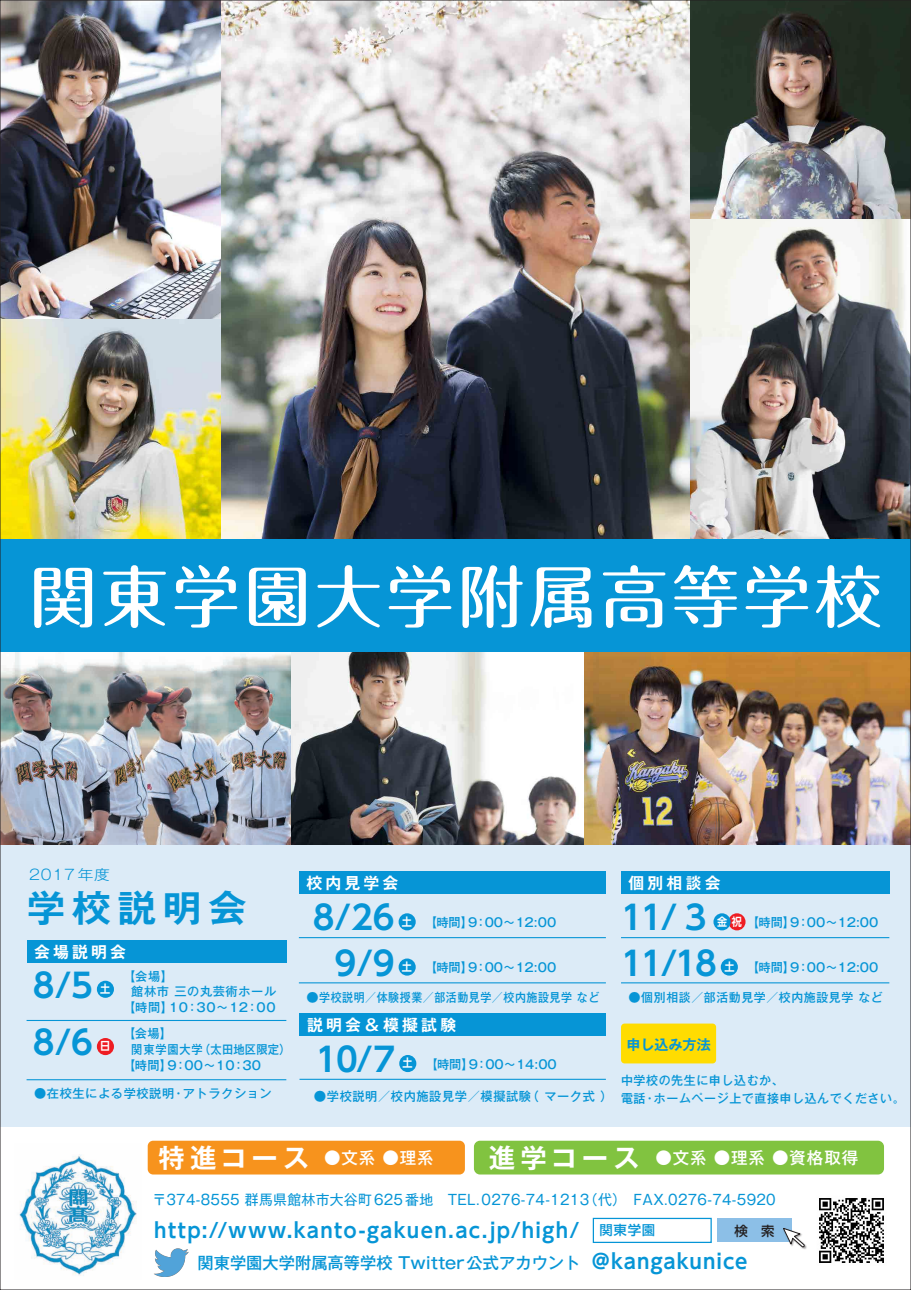
<style>
.page{position:relative;width:911px;height:1290px;background:#fff}
.page>*{position:absolute;margin:0;border:0;box-sizing:border-box;transform-origin:0 0}
.t1{font:500 68px "Maru Fo Pro";letter-spacing:.05em;color:#fff}
.t2{font:700 36.75px "Gothic MB101 Pro De";letter-spacing:.175em;color:#0695d6;scale:1.05 1}
.t3{font:700 33px "UD Shin Go NT Pro De";letter-spacing:-.06em;color:#0695d6}
.t4{font:700 20.12px "UD Shin Go NT Pro De";letter-spacing:.065em;color:#0695d6}
.t5{font:500 16.5px "Gothic MB101 Pro";letter-spacing:.05em;color:#fff}
.t6{font:500 16.25px "Gothic MB101 Pro";color:#0695d6}
.t7{font:700 15.88px "Gothic MB101 Pro De";letter-spacing:.2em;color:#fff}
.t8{font:300 14.25px "Gothic MB101 Pro";letter-spacing:.05em;color:#0695d6;scale:1.11 1}
.t9{font:14.12px "Gothic MB101 Pro";letter-spacing:.025em;color:#0695d6}
.t10{font:700 14.12px "Gothic MB101 Pro De";color:#0695d6}
.t11{font:500 13.25px "Shin Go Pro";color:#0695d6}
.t12{font:500 13.25px "Shin Go Pro";color:#231f20}
.t13{font:500 12.5px "Gothic MB101 Pro";letter-spacing:.05em;color:#0695d6}
.t14{font:500 12.25px/17.6px "Gothic MB101 Pro";letter-spacing:.05em;color:#0695d6}
.t15{font:500 12.12px "Gothic MB101 Pro";letter-spacing:.05em;color:#0695d6}
.t16{font:500 12.12px "Gothic MB101 Pro";letter-spacing:.05em;color:#0695d6;scale:.92 1}
.t17{font:700 11.25px "UD Shin Go NT Pro De";color:#fff;scale:.9 1}
.s1{font-family:"UD Shin Go NT Pro De";font-weight:700;font-size:11.25px;color:#fff}
.s2{font-family:"Gothic MB101 Pro De";font-weight:700;font-size:26.38px}
.s3{font-family:"UD Shin Go NT Pro De";font-weight:700;font-size:20.12px}
</style>
<div class="page">
<div style="left:0;top:538px;width:911px;height:114px;background:#0695d6"></div>
<img style="left:819px;top:1198px;width:65px;height:65px">
<div style="left:148px;top:1141px;width:317px;height:33px;background:#f7931d;border-radius:5px"></div>
<div style="left:474px;top:1141px;width:410px;height:33px;background:#81c340;border-radius:6px"></div>
<div style="left:593px;top:1218px;width:118px;height:25px;border:1px solid #0695d6"></div>
<div style="left:717px;top:1218px;width:74px;height:24px;background:#8cbfe7"></div>
<img style="left:791px;top:1227px;width:16px;height:22px">
<svg style="left:783px;top:1228px;width:21px;height:19px"></svg>
<img style="left:154px;top:1248px;width:35px;height:29px">
<img style="left:19px;top:1154px;width:118px;height:122px">
<div style="left:0;top:844px;width:911px;height:283px;background:#dcebf7"></div>
<div style="left:728px;top:913px;width:17px;height:17px;background:#ee1d23;border-radius:50%"></div>
<div style="left:27px;top:940px;width:259px;height:22px;background:#0695d6"></div>
<hr style="left:27px;top:1020px;width:259px;height:1px;background:#0695d6">
<div style="left:97px;top:981px;width:17px;height:17px;background:#0695d6;border-radius:50%"></div>
<div style="left:97px;top:1038px;width:17px;height:17px;background:#ee1d23;border-radius:50%"></div>
<hr style="left:27px;top:1079px;width:259px;height:1px;background:#0695d6">
<hr style="left:299px;top:982px;width:307px;height:1px;background:#0695d6">
<div style="left:299px;top:871px;width:307px;height:23px;background:#0695d6"></div>
<hr style="left:299px;top:937px;width:307px;height:1px;background:#0695d6">
<div style="left:398px;top:913px;width:18px;height:17px;background:#0695d6;border-radius:50%"></div>
<div style="left:398px;top:958px;width:18px;height:17px;background:#0695d6;border-radius:50%"></div>
<hr style="left:299px;top:1079px;width:307px;height:1px;background:#0695d6">
<div style="left:300px;top:1013px;width:306px;height:22px;background:#0695d6"></div>
<div style="left:399px;top:1055px;width:17px;height:17px;background:#0695d6;border-radius:50%"></div>
<hr style="left:621px;top:982px;width:268px;height:1px;background:#0695d6">
<hr style="left:621px;top:937px;width:268px;height:1px;background:#0695d6">
<div style="left:720px;top:958px;width:18px;height:17px;background:#0695d6;border-radius:50%"></div>
<div style="left:621px;top:871px;width:268px;height:23px;background:#0695d6"></div>
<div style="left:713px;top:913px;width:17px;height:17px;background:#0695d6;border-radius:50%"></div>
<div style="left:621px;top:1023px;width:95px;height:40px;background:#ffdc01;border-radius:4px"></div>
<img style="left:2px;top:2px;width:907px;height:536px">
<img style="left:2px;top:652px;width:907px;height:192px">
<h1 class="t1" style="left:29px;top:542px;width:854px">関東学園大学附属高等学校</h1>
<p class="t8" style="left:29px;top:863px;width:74px">2017年度</p>
<h2 class="t2" style="left:27px;top:877px;width:211px">学校説明会</h2>
<h3 class="t7" style="left:34px;top:938px;width:94px">会場説明会</h3>
<h3 class="t3" style="left:33px;top:958px;width:62px">8/5</h3>
<p class="t17" style="left:100px;top:980px;width:13px">土</p>
<h3 class="t3" style="left:33px;top:1016px;width:62px">8/6</h3>
<p class="t17" style="left:100px;top:1037px;width:13px">日</p>
<p class="t15" style="left:123px;top:966px;width:52px">【会場】</p>
<p class="t15" style="left:131px;top:982px;width:146px">館林市 三の丸芸術ホール</p>
<p class="t15" style="left:123px;top:998px;width:154px">【時間】10：30～12：00</p>
<p class="t15" style="left:123px;top:1023px;width:50px">【会場】</p>
<p class="t16" style="left:131px;top:1039px;width:174px">関東学園大学（太田地区限定）</p>
<p class="t15" style="left:123px;top:1055px;width:140px">【時間】9：00～10：30</p>
<h3 class="t7" style="left:306px;top:870px;width:94px">校内見学会</h3>
<h3 class="t3" style="left:313px;top:891px;width:83px">8/26</h3>
<p class="t17" style="left:402px;top:912px;width:13px">土</p>
<p class="t15" style="left:425px;top:912px;width:133px">【時間】9：00～12:00</p>
<h3 class="t3" style="left:334px;top:936px;width:62px">9/9</h3>
<p class="t15" style="left:402px;top:957px;width:156px"><span class="s1">土</span> 【時間】9：00～12:00</p>
<p class="t15" style="left:306px;top:987px;width:294px">●学校説明／体験授業／部活動見学／校内施設見学 など</p>
<h3 class="t7" style="left:307px;top:1011px;width:151px">説明会＆模擬試験</h3>
<h3 class="t3" style="left:316px;top:1033px;width:81px">10/7</h3>
<p class="t17" style="left:402px;top:1054px;width:13px">土</p>
<p class="t15" style="left:425px;top:1054px;width:133px">【時間】9：00～14:00</p>
<p class="t15" style="left:34px;top:1083px;width:239px">●在校生による学校説明・アトラクション</p>
<p class="t13" style="left:314px;top:1085px;width:300px">●学校説明／校内施設見学／模擬試験（ マーク式 ）</p>
<h3 class="t7" style="left:628px;top:870px;width:94px">個別相談会</h3>
<h3 class="t3" style="left:621px;top:891px;width:87px">11/ 3</h3>
<p class="t15" style="left:717px;top:912px;width:163px"><span class="s1">金祝</span>【時間】9：00～12:00</p>
<h3 class="t3" style="left:621px;top:936px;width:97px">11/18</h3>
<p class="t15" style="left:724px;top:957px;width:155px"><span class="s1">土</span> 【時間】9：00～12:00</p>
<p class="t15" style="left:628px;top:987px;width:256px">●個別相談／部活動見学／校内施設見学 など</p>
<p class="t10" style="left:626px;top:1032px;width:86px">申し込み方法</p>
<p class="t14" style="left:621px;top:1070px;width:285px">中学校の先生に申し込むか、<br>電話・ホームページ上で直接申し込んでください。</p>
<h3 class="t5" style="left:158px;top:1144px;width:277px"><span class="s2">特進コース</span> ●文系 ●理系</h3>
<h3 class="t5" style="left:488px;top:1144px;width:371px"><span class="s2">進学コース</span> ●文系 ●理系 ●資格取得</h3>
<p class="t9" style="left:152px;top:1188px;width:625px">〒374-8555 群馬県館林市大谷町625番地　TEL.0276-74-1213（代）　FAX.0276-74-5920</p>
<p class="t11" style="left:599px;top:1219px;width:57px">関東学園</p>
<p class="t12" style="left:734px;top:1219px;width:42px">検　索</p>
<h3 class="t4" style="left:154px;top:1213px;width:426px">http://www.kanto-gakuen.ac.jp/high/</h3>
<h3 class="t6" style="left:197px;top:1249px;width:551px">関東学園大学附属高等学校 Twitter公式アカウント <span class="s3">＠kangakunice</span></h3>
</div>
